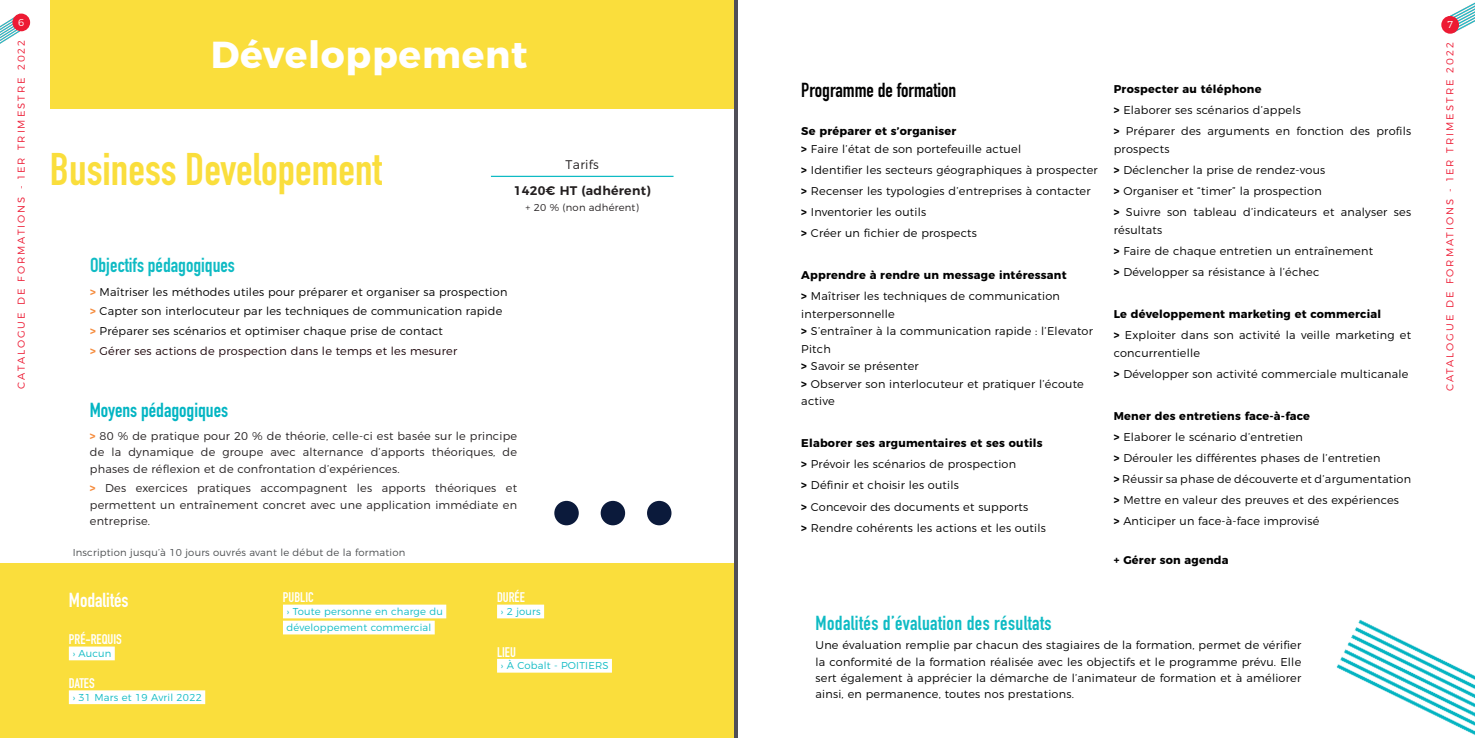
<style>
.page{position:relative;width:1475px;height:738px;background:#fff}
.page>*{position:absolute;margin:0;border:0;box-sizing:border-box;transform-origin:0 0}
.t1{font:700 45px "DIN Condensed";color:#fade3c}
.Titre_3{font:700 37.5px "Montserrat";letter-spacing:.02em;color:#fff}
.Titre_2{font:700 20px "DIN Condensed";letter-spacing:.02em;color:#0fbbc4}
.Titre_2-2{font:700 20px "DIN Condensed";color:#0fbbc4}
.t2{font:700 20px "DIN Condensed";color:#000001}
.Titre_3-2{font:700 20px "DIN Condensed";color:#03b5c3}
.Titre_2-3{font:700 20px "DIN Condensed";color:#fff}
.t3{font:700 13.75px "DIN Condensed";color:#fff}
.t4{font:600 12.5px "Montserrat";letter-spacing:.02em;color:#231f20}
.t5{font:300 12.5px "Montserrat";letter-spacing:.02em;color:#231f20}
.t6{font:300 11.25px/17.5px "Montserrat";letter-spacing:.02em;color:#000001}
.t7{font:300 11.25px/16.2px "Montserrat";letter-spacing:.02em;color:#231f20;text-align:justify}
.t8{font:700 11.25px "Montserrat";letter-spacing:.02em;color:#000001}
.t9{font:300 11.25px "Montserrat";letter-spacing:.02em;color:#180106}
.Txt{font:300 10px "Montserrat";letter-spacing:.02em;color:#0fbbc4}
.t10{font:300 10px "Montserrat";letter-spacing:.2em;color:#ed1a33}
.Titre_3-3{font:300 10px "Montserrat";letter-spacing:.02em;color:#4a4d4f}
.t11{font:300 10px "Montserrat";letter-spacing:.02em;color:#231f20}
.t12{font:300 10px "Montserrat";color:#fff}
.s1{font-weight:700}
.s2{font-weight:700;color:#f58b3c}
</style>
<div class="page">
<div style="left:50px;top:0;width:687px;height:108px;background:#fade3c"></div>
<div style="left:0;top:563px;width:737px;height:174px;background:#fade3c"></div>
<div style="left:69px;top:646px;width:46px;height:13px;background:#fff"></div>
<div style="left:283px;top:604px;width:163px;height:14px;background:#fff"></div>
<div style="left:283px;top:620px;width:151px;height:14px;background:#fff"></div>
<div style="left:497px;top:604px;width:47px;height:14px;background:#fff"></div>
<div style="left:497px;top:658px;width:115px;height:14px;background:#fff"></div>
<hr style="left:491px;top:176px;width:182px;height:1px;background:#0fbbc4">
<div style="left:600px;top:500px;width:25px;height:25px;background:#0b1a3b;border-radius:50%"></div>
<div style="left:647px;top:500px;width:24px;height:25px;background:#0b1a3b;border-radius:50%"></div>
<div style="left:554px;top:500px;width:24px;height:25px;background:#0b1a3b;border-radius:50%"></div>
<img style="left:1336px;top:619px;width:138px;height:116px">
<div style="left:69px;top:689px;width:136px;height:14px;background:#fff"></div>
<hr style="left:734px;top:0;width:3px;height:737px;background:#4f4e57">
<img style="left:1450px;top:3px;width:23px;height:30px">
<div style="left:1440px;top:16px;width:18px;height:18px;background:#ed1a33;border-radius:50%"></div>
<img style="left:0;top:14px;width:20px;height:30px">
<div style="left:12px;top:14px;width:18px;height:17px;background:#ed1a33;border-radius:50%"></div>
<p class="t12" style="left:18px;top:15px;width:8px">6</p>
<p class="t10" style="left:13px;top:388px;width:350px;rotate:-90deg">CATALOGUE DE FORMATIONS - 1ER TRIMESTRE 2022</p>
<p class="t12" style="left:1446px;top:17px;width:7px">7</p>
<p class="Titre_3" style="left:211px;top:24px;width:318px">Développement</p>
<p class="t10" style="left:1441px;top:391px;width:350px;rotate:-90deg">CATALOGUE DE FORMATIONS - 1ER TRIMESTRE 2022</p>
<p class="t2" style="left:801px;top:76px;width:156px">Programme de formation</p>
<p class="t6" style="left:801px;top:121px;width:221px"><span class="s1">Se préparer et s’organiser<br>&gt;</span> Faire l’état de son portefeuille actuel</p>
<p class="t6" style="left:801px;top:160px;width:298px"><span class="s1">&gt;</span> Identifier les secteurs géographiques à prospecter</p>
<p class="t6" style="left:801px;top:181px;width:291px"><span class="s1">&gt;</span> Recenser les typologies d’entreprises à contacter</p>
<p class="t6" style="left:801px;top:202px;width:126px"><span class="s1">&gt;</span> Inventorier les outils</p>
<p class="t6" style="left:801px;top:223px;width:177px"><span class="s1">&gt;</span> Créer un fichier de prospects</p>
<p class="t8" style="left:801px;top:265px;width:267px">Apprendre à rendre un message intéressant</p>
<p class="t6" style="left:801px;top:286px;width:293px"><span class="s1">&gt;</span> Maîtriser les techniques de communication interpersonnelle<br><span class="s1">&gt;</span> S’entraîner à la communication rapide : l’Elevator<br>Pitch<br><span class="s1">&gt;</span> Savoir se présenter<br><span class="s1">&gt;</span> Observer son interlocuteur et pratiquer l’écoute active</p>
<p class="t8" style="left:801px;top:433px;width:243px">Elaborer ses argumentaires et ses outils</p>
<p class="t6" style="left:801px;top:454px;width:216px"><span class="s1">&gt;</span> Prévoir les scénarios de prospection</p>
<p class="t6" style="left:801px;top:475px;width:159px"><span class="s1">&gt;</span> Définir et choisir les outils</p>
<p class="t6" style="left:801px;top:496px;width:228px"><span class="s1">&gt;</span> Concevoir des documents et supports</p>
<p class="t6" style="left:801px;top:517px;width:246px"><span class="s1">&gt;</span> Rendre cohérents les actions et les outils</p>
<p class="t8" style="left:1113px;top:80px;width:149px">Prospecter au téléphone</p>
<p class="t6" style="left:1113px;top:100px;width:188px"><span class="s1">&gt;</span> Elaborer ses scénarios d’appels</p>
<p class="t6" style="left:1113px;top:122px;width:299px"><span class="s1">&gt;</span> Préparer des arguments en fonction des profils prospects</p>
<p class="t6" style="left:1113px;top:160px;width:213px"><span class="s1">&gt;</span> Déclencher la prise de rendez-vous</p>
<p class="t6" style="left:1113px;top:181px;width:209px"><span class="s1">&gt;</span> Organiser et “timer” la prospection</p>
<p class="t6" style="left:1113px;top:202px;width:299px"><span class="s1">&gt;</span> Suivre son tableau d’indicateurs et analyser ses résultats</p>
<p class="t6" style="left:1113px;top:241px;width:261px"><span class="s1">&gt;</span> Faire de chaque entretien un entraînement</p>
<p class="t6" style="left:1113px;top:262px;width:207px"><span class="s1">&gt;</span> Développer sa résistance à l’échec</p>
<p class="t8" style="left:1113px;top:304px;width:269px">Le développement marketing et commercial</p>
<p class="t6" style="left:1113px;top:325px;width:299px"><span class="s1">&gt;</span> Exploiter dans son activité la veille marketing et concurrentielle</p>
<p class="t6" style="left:1113px;top:363px;width:296px"><span class="s1">&gt;</span> Développer son activité commerciale multicanale</p>
<p class="t8" style="left:1113px;top:406px;width:197px">Mener des entretiens face-à-face</p>
<p class="t6" style="left:1113px;top:427px;width:191px"><span class="s1">&gt;</span> Elaborer le scénario d’entretien</p>
<p class="t6" style="left:1113px;top:448px;width:268px"><span class="s1">&gt;</span> Dérouler les différentes phases de l’entretien</p>
<p class="t6" style="left:1113px;top:469px;width:299px"><span class="s1">&gt;</span> Réussir sa phase de découverte et d’argumentation</p>
<p class="t6" style="left:1113px;top:490px;width:287px"><span class="s1">&gt;</span> Mettre en valeur des preuves et des expériences</p>
<p class="t6" style="left:1113px;top:511px;width:207px"><span class="s1">&gt;</span> Anticiper un face-à-face improvisé</p>
<p class="t8" style="left:1113px;top:550px;width:116px">+ Gérer son agenda</p>
<p class="t1" style="left:50px;top:139px;width:333px">Business Developement</p>
<p class="t5" style="left:565px;top:155px;width:35px">Tarifs</p>
<p class="t4" style="left:513px;top:180px;width:138px">1420€ HT (adhérent)</p>
<p class="t11" style="left:525px;top:199px;width:115px">+ 20 % (non adhérent)</p>
<p class="Titre_2-2" style="left:90px;top:251px;width:146px">Objectifs pédagogiques</p>
<p class="t6" style="left:90px;top:282px;width:419px"><span class="s2">&gt;</span> Maîtriser les méthodes utiles pour préparer et organiser sa prospection</p>
<p class="t6" style="left:90px;top:301px;width:414px"><span class="s2">&gt;</span> Capter son interlocuteur par les techniques de communication rapide</p>
<p class="t6" style="left:90px;top:321px;width:354px"><span class="s2">&gt;</span> Préparer ses scénarios et optimiser chaque prise de contact</p>
<p class="t9" style="left:90px;top:342px;width:368px"><span class="s2">&gt;</span> Gérer ses actions de prospection dans le temps et les mesurer</p>
<p class="Titre_3-2" style="left:90px;top:396px;width:140px">Moyens pédagogiques</p>
<p class="t7" style="left:90px;top:426px;width:429px"><span class="s2">&gt;</span> 80 % de pratique pour 20 % de théorie, celle-ci est basée sur le principe de la dynamique de groupe avec alternance d’apports théoriques, de phases de réflexion et de confrontation d’expériences.</p>
<p class="t7" style="left:90px;top:479px;width:428px"><span class="s2">&gt;</span> Des exercices pratiques accompagnent les apports théoriques et permettent un entraînement concret avec une application immédiate en entreprise.</p>
<p class="Titre_3-3" style="left:73px;top:544px;width:334px">Inscription jusqu’à 10 jours ouvrés avant le début de la formation</p>
<p class="Titre_2-3" style="left:69px;top:586px;width:61px">Modalités</p>
<p class="t3" style="left:69px;top:629px;width:54px">PRÉ-REQUIS</p>
<p class="Txt" style="left:72px;top:645px;width:41px">› Aucun</p>
<p class="t3" style="left:69px;top:673px;width:27px">DATES</p>
<p class="Txt" style="left:72px;top:688px;width:131px">› 31 Mars et 19 Avril 2022</p>
<p class="t3" style="left:283px;top:587px;width:32px">PUBLIC</p>
<p class="Txt" style="left:286px;top:603px;width:158px">› Toute personne en charge du</p>
<p class="Txt" style="left:286px;top:619px;width:146px">développement commercial</p>
<p class="t3" style="left:497px;top:587px;width:29px">DURÉE</p>
<p class="Txt" style="left:500px;top:603px;width:42px">› 2 jours</p>
<p class="t3" style="left:497px;top:642px;width:20px">LIEU</p>
<p class="Txt" style="left:500px;top:657px;width:109px">› À Cobalt - POITIERS</p>
<p class="Titre_2" style="left:815px;top:608px;width:237px">Modalités d’évaluation des résultats</p>
<p class="t6" style="left:815px;top:635px;width:487px;line-height:16.2px;text-align:justify">Une évaluation remplie par chacun des stagiaires de la formation, permet de vérifier la conformité de la formation réalisée avec les objectifs et le programme prévu. Elle sert également à apprécier la démarche de l’animateur de formation et à améliorer ainsi, en permanence, toutes nos prestations.</p>
</div>
